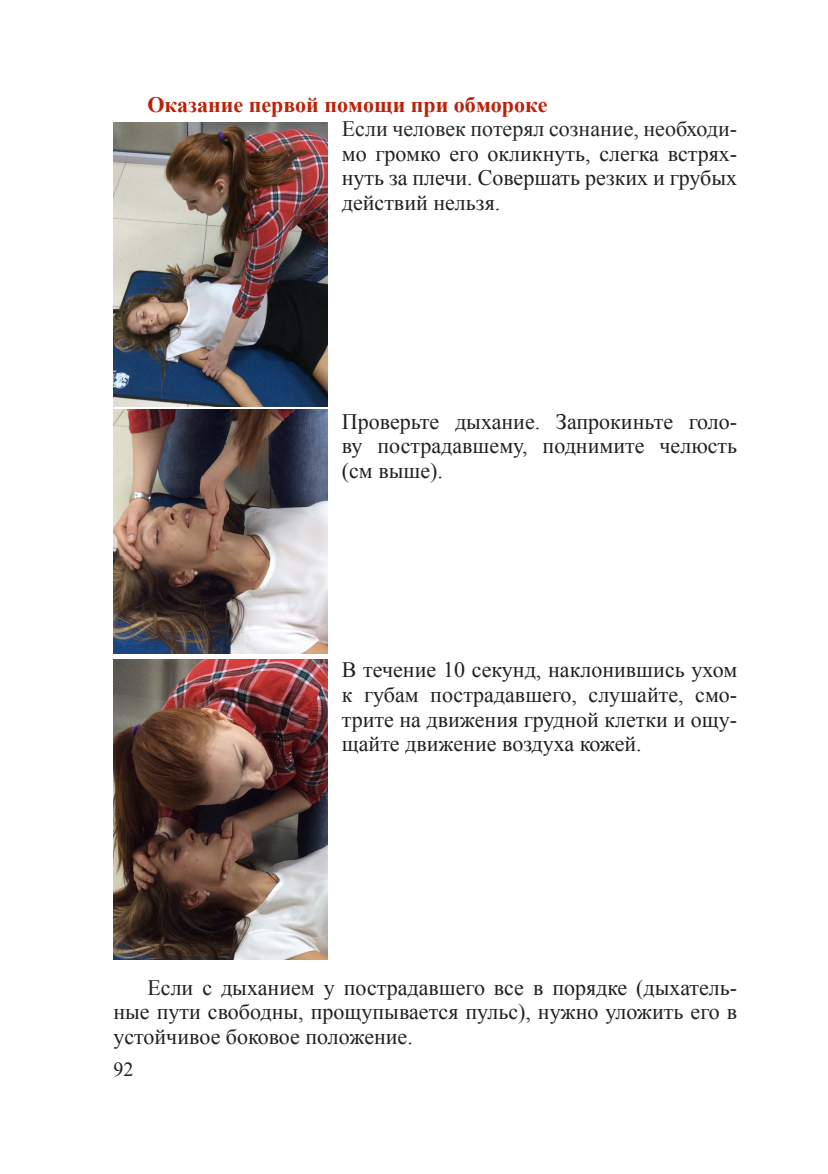
<style>
.page{position:relative;width:828px;height:1174px;background:#fff}
.page>*{position:absolute;margin:0;border:0;box-sizing:border-box;transform-origin:0 0}
.t1{font:22px/24.6px "Times New Roman";color:#231f20;text-align:justify}
.t2{font:22px "Times New Roman";color:#262626}
.t3{font:700 22px "Times New Roman";color:#be1f06}
.t4{font:20px "Times New Roman";color:#231f20}
</style>
<div class="page">
<img style="left:113px;top:123px;width:215px;height:283px">
<img style="left:113px;top:409px;width:215px;height:245px">
<img style="left:113px;top:659px;width:215px;height:300px">
<p class="t3" style="left:147px;top:89px;width:402px">Оказание первой помощи при обмороке</p>
<p class="t2" style="left:342px;top:114px;width:397px">Если человек потерял сознание, необходи-</p>
<p class="t1" style="left:342px;top:141px;width:397px">мо громко его окликнуть, слегка встрях&shy;нуть за плечи. Совершать резких и грубых действий нельзя.</p>
<p class="t1" style="left:342px;top:408px;width:397px">Проверьте дыхание. Запрокиньте голо&shy;ву пострадавшему, поднимите челюсть (см выше).</p>
<p class="t1" style="left:342px;top:657px;width:397px">В течение 10 секунд, наклонившись ухом к губам пострадавшего, слушайте, смо&shy;трите на движения грудной клетки и ощу&shy;щайте движение воздуха кожей.</p>
<p class="t1" style="left:113px;top:974px;width:625px;text-indent:34px">Если с дыханием у пострадавшего все в порядке (дыхатель&shy;ные пути свободны, прощупывается пульс), нужно уложить его в устойчивое боковое положение.</p>
<p class="t4" style="left:113px;top:1055px;width:21px">92</p>
</div>
